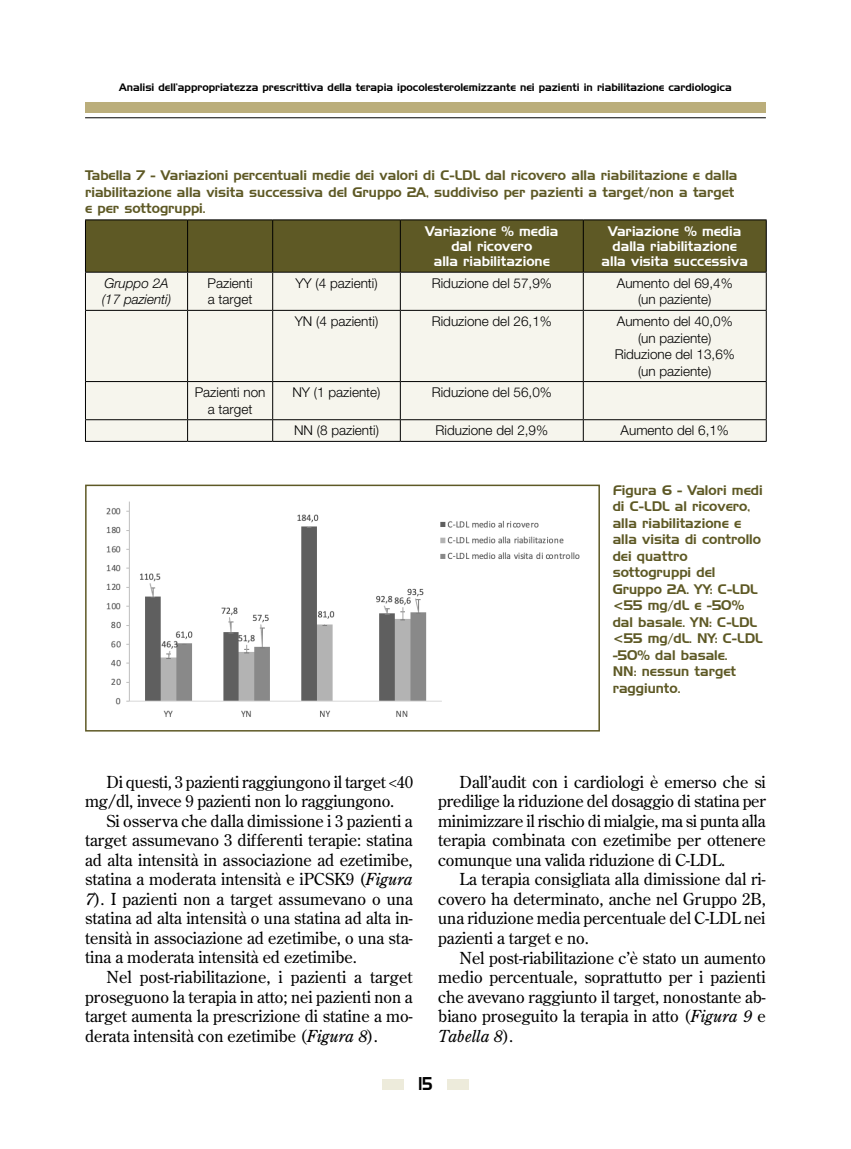
<style>
.page{position:relative;width:851px;height:1149px;background:#fff}
.page>*{position:absolute;margin:0;border:0;box-sizing:border-box;transform-origin:0 0}
.t1{font:18px "Handel Gothic BT";color:#000;scale:.8 1}
.t2{font:16.5px/19.5px "Century Old Style Std";letter-spacing:-.005em;color:#000;text-align:justify}
.t3{font:13.5px/16.5px "Handel Gothic BT";color:#5e5925}
.t4{font:300 13.5px/16.5px "Helvetica Neue LT Std";color:#000;text-align:center}
.t5{font:13.5px/15px "Handel Gothic BT";color:#fff;text-align:center}
.t6{font:italic 300 13.5px/16.5px "Helvetica Neue LT Std";color:#000}
.t7{font:10.5px "Handel Gothic BT";color:#000}
.s1{font-style:italic}
</style>
<div class="page">
<hr style="left:85px;top:117px;width:680px;height:1px;background:#000">
<div style="left:85px;top:102px;width:680px;height:11px;background:#bbae7b"></div>
<div style="left:382px;top:1078px;width:22px;height:11px;background:#edebdb"></div>
<div style="left:447px;top:1078px;width:21px;height:11px;background:#edebdb"></div>
<img style="left:106px;top:501px;width:474px;height:216px">
<div style="left:85px;top:484px;width:515px;height:247px;border:2px solid #5e5925"></div>
<div style="left:86px;top:220px;width:679px;height:52px;background:#5e5925"></div>
<div style="left:86px;top:273px;width:679px;height:168px;background:#f6f5ed"></div>
<hr style="left:85px;top:219px;width:102px;height:1px;background:#000">
<hr style="left:85px;top:220px;width:1px;height:52px;background:#000">
<hr style="left:187px;top:219px;width:86px;height:1px;background:#000">
<hr style="left:187px;top:220px;width:1px;height:52px;background:#000">
<hr style="left:273px;top:219px;width:127px;height:1px;background:#000">
<hr style="left:272px;top:220px;width:1px;height:52px;background:#000">
<hr style="left:400px;top:219px;width:183px;height:1px;background:#000">
<hr style="left:400px;top:220px;width:1px;height:52px;background:#000">
<hr style="left:583px;top:219px;width:183px;height:1px;background:#000">
<hr style="left:583px;top:220px;width:1px;height:52px;background:#000">
<hr style="left:765px;top:220px;width:1px;height:52px;background:#000">
<hr style="left:85px;top:272px;width:102px;height:1px;background:#000">
<hr style="left:85px;top:272px;width:1px;height:38px;background:#000">
<hr style="left:187px;top:272px;width:86px;height:1px;background:#000">
<hr style="left:187px;top:272px;width:1px;height:38px;background:#000">
<hr style="left:273px;top:272px;width:127px;height:1px;background:#000">
<hr style="left:272px;top:272px;width:1px;height:38px;background:#000">
<hr style="left:400px;top:272px;width:183px;height:1px;background:#000">
<hr style="left:400px;top:272px;width:1px;height:38px;background:#000">
<hr style="left:583px;top:272px;width:183px;height:1px;background:#000">
<hr style="left:583px;top:272px;width:1px;height:38px;background:#000">
<hr style="left:765px;top:272px;width:1px;height:38px;background:#000">
<hr style="left:85px;top:310px;width:102px;height:1px;background:#000">
<hr style="left:85px;top:310px;width:1px;height:71px;background:#000">
<hr style="left:187px;top:310px;width:86px;height:1px;background:#000">
<hr style="left:187px;top:310px;width:1px;height:71px;background:#000">
<hr style="left:273px;top:310px;width:127px;height:1px;background:#000">
<hr style="left:272px;top:310px;width:1px;height:71px;background:#000">
<hr style="left:400px;top:310px;width:183px;height:1px;background:#000">
<hr style="left:400px;top:310px;width:1px;height:71px;background:#000">
<hr style="left:583px;top:310px;width:183px;height:1px;background:#000">
<hr style="left:583px;top:310px;width:1px;height:71px;background:#000">
<hr style="left:765px;top:310px;width:1px;height:71px;background:#000">
<hr style="left:85px;top:381px;width:102px;height:1px;background:#000">
<hr style="left:85px;top:382px;width:1px;height:37px;background:#000">
<hr style="left:187px;top:381px;width:86px;height:1px;background:#000">
<hr style="left:187px;top:382px;width:1px;height:37px;background:#000">
<hr style="left:273px;top:381px;width:127px;height:1px;background:#000">
<hr style="left:272px;top:382px;width:1px;height:37px;background:#000">
<hr style="left:400px;top:381px;width:183px;height:1px;background:#000">
<hr style="left:400px;top:382px;width:1px;height:37px;background:#000">
<hr style="left:583px;top:381px;width:183px;height:1px;background:#000">
<hr style="left:583px;top:382px;width:1px;height:37px;background:#000">
<hr style="left:765px;top:382px;width:1px;height:37px;background:#000">
<hr style="left:85px;top:419px;width:102px;height:1px;background:#000">
<svg style="left:85px;top:420px;width:1px;height:21px"></svg>
<hr style="left:187px;top:419px;width:86px;height:1px;background:#000">
<svg style="left:187px;top:420px;width:1px;height:21px"></svg>
<hr style="left:273px;top:419px;width:127px;height:1px;background:#000">
<svg style="left:272px;top:420px;width:1px;height:21px"></svg>
<hr style="left:400px;top:419px;width:183px;height:1px;background:#000">
<svg style="left:400px;top:420px;width:1px;height:21px"></svg>
<hr style="left:583px;top:419px;width:183px;height:1px;background:#000">
<svg style="left:583px;top:420px;width:1px;height:21px"></svg>
<svg style="left:765px;top:420px;width:1px;height:21px"></svg>
<hr style="left:85px;top:441px;width:102px;height:1px;background:#000">
<hr style="left:187px;top:441px;width:86px;height:1px;background:#000">
<hr style="left:273px;top:441px;width:127px;height:1px;background:#000">
<hr style="left:400px;top:441px;width:183px;height:1px;background:#000">
<hr style="left:583px;top:441px;width:183px;height:1px;background:#000">
<p class="t7" style="left:119px;top:81px;width:614px">Analisi dell’appropriatezza prescrittiva della terapia ipocolesterolemizzante nei pazienti in riabilitazione cardiologica</p>
<p class="t3" style="left:85px;top:167px;width:653px">Tabella 7 - Variazioni percentuali medie dei valori di C-LDL dal ricovero alla riabilitazione e dalla riabilitazione alla visita successiva del Gruppo 2A, suddiviso per pazienti a target/non a target e per sottogruppi.</p>
<p class="t5" style="left:425px;top:224px;width:135px">Variazione % media dal ricovero<br>alla riabilitazione</p>
<p class="t5" style="left:601px;top:224px;width:148px">Variazione % media dalla riabilitazione alla visita successiva</p>
<p class="t6" style="left:102px;top:274px;width:71px">Gruppo 2A (17 pazienti)</p>
<p class="t4" style="left:207px;top:274px;width:47px;text-align:left">Pazienti a target</p>
<p class="t4" style="left:295px;top:274px;width:84px">YY (4 pazienti)</p>
<p class="t4" style="left:431px;top:274px;width:122px">Riduzione del 57,9%</p>
<p class="t4" style="left:616px;top:274px;width:117px">Aumento del 69,4% (un paziente)</p>
<p class="t4" style="left:295px;top:312px;width:85px">YN (4 pazienti)</p>
<p class="t4" style="left:431px;top:312px;width:122px">Riduzione del 26,1%</p>
<p class="t4" style="left:614px;top:312px;width:122px">Aumento del 40,0% (un paziente)<br>Riduzione del 13,6% (un paziente)</p>
<p class="t4" style="left:195px;top:384px;width:72px">Pazienti non a target</p>
<p class="t4" style="left:292px;top:384px;width:90px">NY (1 paziente)</p>
<p class="t4" style="left:431px;top:384px;width:122px">Riduzione del 56,0%</p>
<p class="t4" style="left:294px;top:422px;width:86px">NN (8 pazienti)</p>
<p class="t4" style="left:435px;top:422px;width:114px">Riduzione del 2,9%</p>
<p class="t4" style="left:620px;top:422px;width:110px">Aumento del 6,1%</p>
<p class="t3" style="left:612px;top:481px;width:151px">Figura 6 - Valori medi di C-LDL al ricovero, alla riabilitazione e alla visita di controllo dei quattro sottogruppi del<br>Gruppo 2A. YY: C-LDL &lt;55 mg/dL e -50% dal basale. YN: C-LDL &lt;55 mg/dL. NY: C-LDL -50% dal basale.<br>NN: nessun target raggiunto.</p>
<p class="t2" style="left:85px;top:771px;width:329px;text-indent:21px">Di questi, 3 pazienti raggiungono il target &lt;40 mg/dl, invece 9 pazienti non lo raggiungono.</p>
<p class="t2" style="left:85px;top:810px;width:329px;text-indent:21px">Si osserva che dalla dimissione i 3 pazienti a target assumevano 3 differenti terapie: statina ad alta intensità in associazione ad ezetimibe, statina a moderata intensità e iPCSK9 (<span class="s1">Figura 7</span>). I pazienti non a target assumevano o una statina ad alta intensità o una statina ad alta in&shy;tensità in associazione ad ezetimibe, o una sta&shy;tina a moderata intensità ed ezetimibe.</p>
<p class="t2" style="left:85px;top:966px;width:329px;text-indent:21px">Nel post-riabilitazione, i pazienti a target proseguono la terapia in atto; nei pazienti non a target aumenta la prescrizione di statine a mo&shy;derata intensità con ezetimibe (<span class="s1">Figura 8</span>).</p>
<p class="t2" style="left:438px;top:771px;width:329px;text-indent:21px">Dall’audit con i cardiologi è emerso che si predilige la riduzione del dosaggio di statina per minimizzare il rischio di mialgie, ma si punta alla terapia combinata con ezetimibe per ottenere comunque una valida riduzione di C-LDL.</p>
<p class="t2" style="left:438px;top:869px;width:329px;text-indent:21px">La terapia consigliata alla dimissione dal ri&shy;covero ha determinato, anche nel Gruppo 2B, una riduzione media percentuale del C-LDL nei pazienti a target e no.</p>
<p class="t2" style="left:438px;top:947px;width:329px;text-indent:21px">Nel post-riabilitazione c’è stato un aumento medio percentuale, soprattutto per i pazienti che avevano raggiunto il target, nonostante ab&shy;biano proseguito la terapia in atto (<span class="s1">Figura 9</span> e <span class="s1">Tabella 8</span>).</p>
<p class="t1" style="left:418px;top:1072px;width:19px">15</p>
</div>
